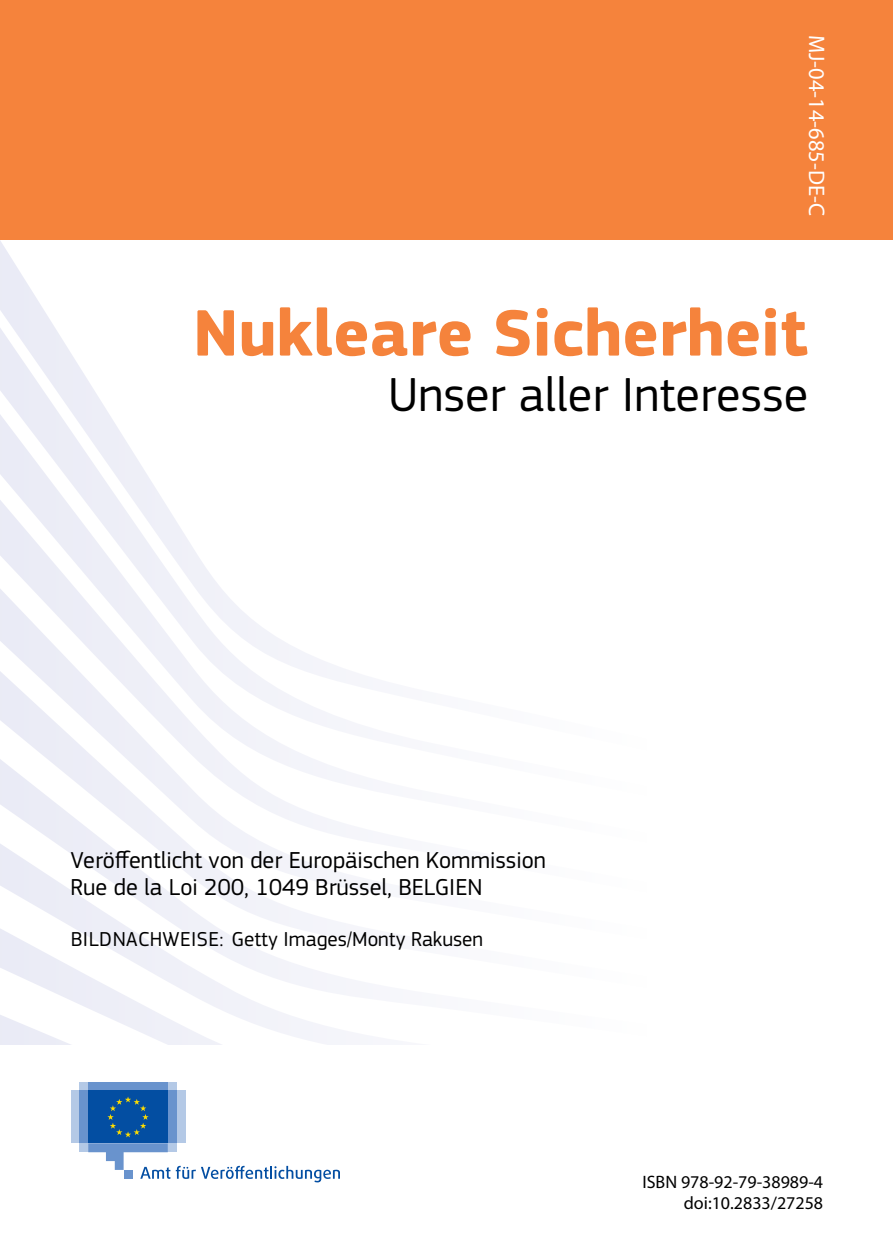
<style>
.page{position:relative;width:893px;height:1259px;background:#fff}
.page>*{position:absolute;margin:0;border:0;box-sizing:border-box;transform-origin:0 0}
.t1{font:700 68.1px "EC Square Sans Pro";color:#f5833c}
.t2{font:49.5px "EC Square Sans Pro";color:#000}
.t3{font:24px/27px "EC Square Sans Pro";color:#000}
.t4{font:22.5px "Myriad Pro";color:#fff}
.t5{font:21px "EC Square Sans Pro";color:#000}
.t6{font:18px/21.6px "Myriad Pro";color:#000;text-align:right}
.t7{font:18px "Myriad Pro";color:#fff}
</style>
<div class="page">
<svg style="left:12px;top:892px;width:263px;height:10px;fill:#f2f2f9"></svg>
<svg style="left:0;top:902px;width:346px;height:92px"></svg>
<svg style="left:0;top:994px;width:346px;height:50px"></svg>
<svg style="left:0;top:257px;width:69px;height:93px;fill:#ecedf6"></svg>
<svg style="left:0;top:350px;width:126px;height:92px;fill:#ededf7"></svg>
<svg style="left:0;top:442px;width:346px;height:450px"></svg>
<div style="left:79px;top:1143px;width:98px;height:9px;background:#b4c9e6"></div>
<div style="left:79px;top:1081px;width:98px;height:9px;background:#b4c9e6"></div>
<div style="left:88px;top:1081px;width:80px;height:9px;background:#6993cd"></div>
<div style="left:168px;top:1090px;width:9px;height:53px;background:#6993cd"></div>
<div style="left:177px;top:1090px;width:8px;height:53px;background:#b4c9e6"></div>
<div style="left:79px;top:1090px;width:9px;height:53px;background:#6993cd"></div>
<div style="left:71px;top:1090px;width:8px;height:53px;background:#b4c9e6"></div>
<div style="left:88px;top:1090px;width:80px;height:53px;background:#034ea2"></div>
<svg style="left:107px;top:1096px;width:42px;height:41px"></svg>
<svg style="left:88px;top:1143px;width:82px;height:35px"></svg>
<svg style="left:176px;top:1165px;width:164px;height:17px"></svg>
<div style="left:0;top:0;width:893px;height:240px;background:#f5833c"></div>
<p class="t4" style="left:831px;top:35px;width:183px;rotate:90deg">MJ-04-14-685-DE-C</p>
<p class="t7" style="left:828px;top:48px;width:146px;rotate:90deg">MJ-01-14-478-EN-C</p>
<h1 class="t1" style="left:193px;top:292px;width:616px">Nukleare Sicherheit</h1>
<h2 class="t2" style="left:388px;top:366px;width:421px">Unser aller Interesse</h2>
<p class="t3" style="left:71px;top:846px;width:477px">Veröffentlicht von der Europäischen Kommission<br>Rue de la Loi 200, 1049 Brüssel, BELGIEN</p>
<p class="t5" style="left:71px;top:926px;width:414px">BILDNACHWEISE: Getty Images/Monty Rakusen</p>
<p class="t6" style="left:642px;top:1170px;width:182px">ISBN 978-92-79-38989-4 doi:10.2833/27258</p>
</div>
